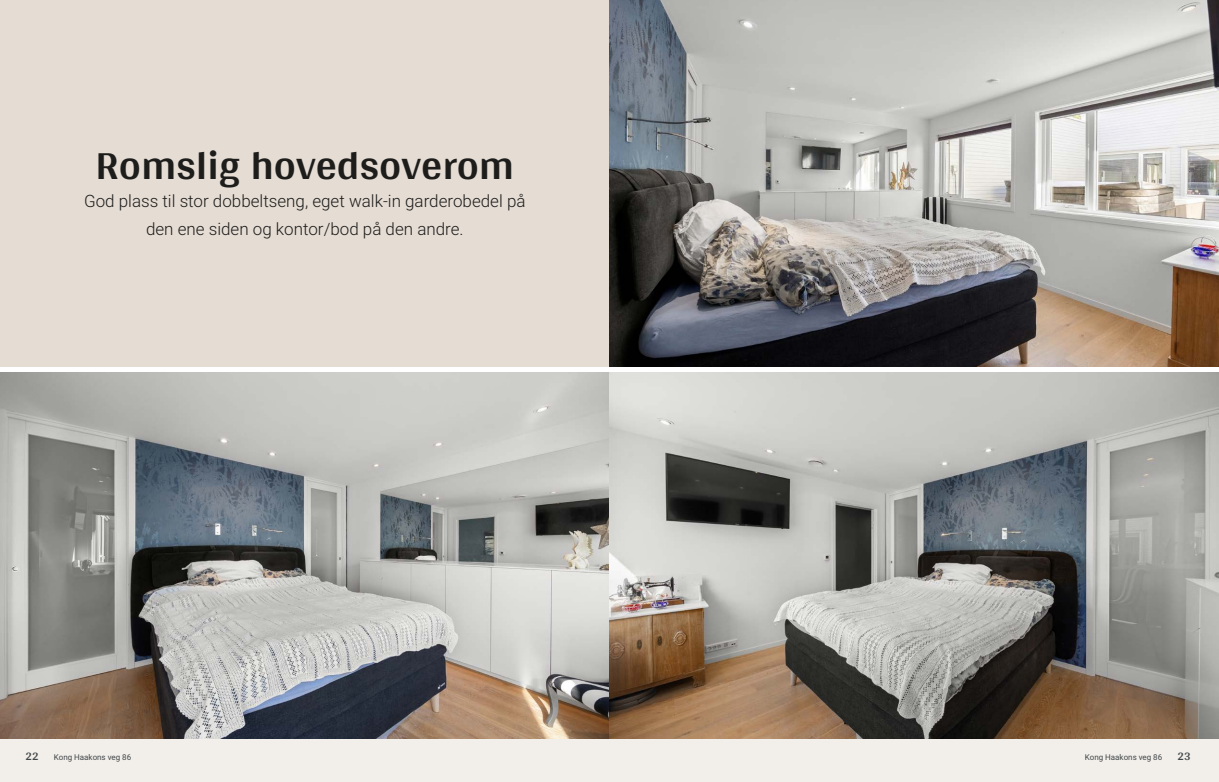
<style>
.page{position:relative;width:1219px;height:782px;background:#fff}
.page>*{position:absolute;margin:0;border:0;box-sizing:border-box;transform-origin:0 0}
.t1{font:700 42px "Arya";color:#1d1d1b}
.t2{font:300 17px/28px "Roboto Vitec";color:#1d1d1b;text-align:center}
.t3{font:700 12px "Arya";color:#414749}
.t4{font:8px "Roboto Vitec";color:#414749}
</style>
<div class="page">
<img style="left:0;top:372px;width:609px;height:367px">
<div style="left:0;top:739px;width:612px;height:42px;background:#f2eeea"></div>
<div style="left:0;top:0;width:612px;height:367px;background:#e5dcd4"></div>
<img style="left:609px;top:0;width:610px;height:367px">
<img style="left:609px;top:372px;width:610px;height:367px">
<div style="left:607px;top:739px;width:612px;height:42px;background:#f2eeea"></div>
<h1 class="t1" style="left:95px;top:140px;width:420px">Romslig hovedsoverom</h1>
<p class="t2" style="left:84px;top:186px;width:443px">God plass til stor dobbeltseng, eget walk‑in garderobedel på den ene siden og kontor/bod på den andre.</p>
<p class="t3" style="left:26px;top:749px;width:15px">22</p>
<p class="t4" style="left:54px;top:751px;width:79px">Kong Haakons veg 86</p>
<p class="t4" style="left:1085px;top:751px;width:79px">Kong Haakons veg 86</p>
<p class="t3" style="left:1177px;top:749px;width:15px">23</p>
</div>
